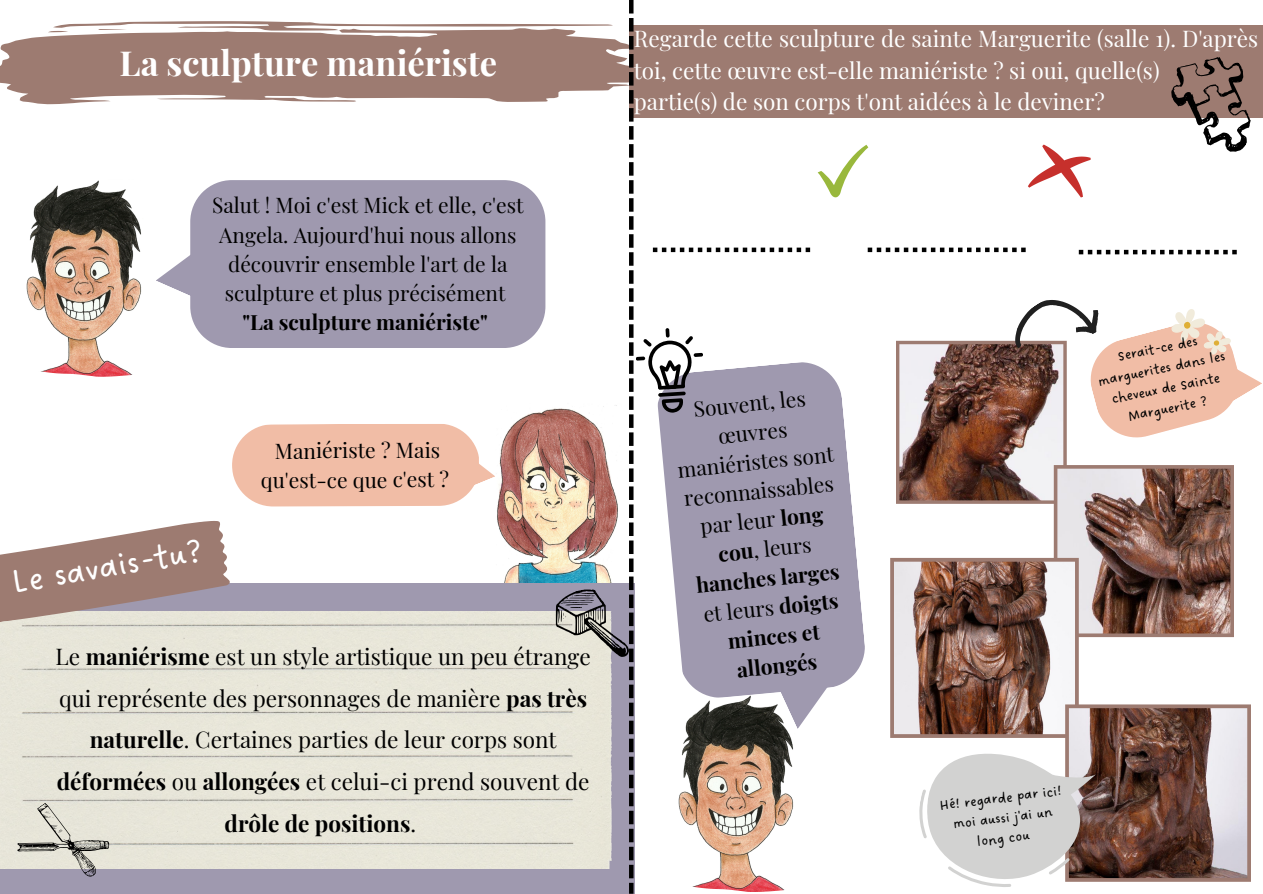
<style>
.page{position:relative;width:1263px;height:894px;background:#fff}
.page>*{position:absolute;margin:0;border:0;box-sizing:border-box;transform-origin:0 0}
.t1{font:36px "DO Sans Regular";color:#fff}
.t2{font:700 34.5px "Playfair Display";color:#fff}
.t3{font:22.5px/41.5px "Playfair Display";color:#000;text-align:center}
.t4{font:22.5px/31.5px "Playfair Display";color:#fff}
.t5{font:21px/29.2px "Playfair Display";color:#000;text-align:center}
.t6{font:700 21px "Playfair Display";color:#000}
.t7{font:15px/20.2px "DO Sans Regular";color:#000;text-align:center}
.s1{font-weight:700}
</style>
<div class="page">
<img style="left:26px;top:180px;width:116px;height:196px">
<img style="left:497px;top:396px;width:138px;height:206px">
<div style="left:190px;top:180px;width:355px;height:167px;background:#9f99af"></div>
<svg style="left:156px;top:244px;width:55px;height:61px"></svg>
<svg style="left:232px;top:424px;width:263px;height:82px;background:#f2c4b0"></svg>
<div style="left:0;top:583px;width:634px;height:310px;background:#9f99af"></div>
<div style="left:0;top:611px;width:620px;height:257px;background:#e8e6d9"></div>
<svg style="left:0;top:521px;width:232px;height:102px"></svg>
<svg style="left:0;top:21px;width:645px;height:83px;fill:#9d7b71"></svg>
<svg style="left:556px;top:589px;width:73px;height:67px"></svg>
<svg style="left:15px;top:799px;width:95px;height:78px;background:#c9c7c0"></svg>
<div style="left:629px;top:26px;width:634px;height:91px;background:#9d7b71"></div>
<svg style="left:1151px;top:57px;width:112px;height:95px"></svg>
<svg style="left:818px;top:145px;width:50px;height:52px"></svg>
<svg style="left:1028px;top:144px;width:63px;height:53px"></svg>
<img style="left:678px;top:698px;width:116px;height:193px">
<svg style="left:772px;top:698px;width:48px;height:31px"></svg>
<svg style="left:658px;top:362px;width:207px;height:336px;background:#aca7ba"></svg>
<div style="left:665px;top:328px;width:5px;height:9px;background:#000;border-radius:2px"></div>
<svg style="left:636px;top:336px;width:67px;height:77px"></svg>
<svg style="left:653px;top:247px;width:157px;height:5px"></svg>
<svg style="left:868px;top:247px;width:158px;height:5px"></svg>
<svg style="left:1079px;top:250px;width:158px;height:4px"></svg>
<svg style="left:890px;top:300px;width:372px;height:587px"></svg>
<hr style="left:629px;top:0;width:4px;height:14px;background:#000">
<hr style="left:629px;top:18px;width:4px;height:14px;background:#000">
<hr style="left:629px;top:36px;width:4px;height:14px;background:#000">
<hr style="left:629px;top:54px;width:4px;height:14px;background:#000">
<hr style="left:629px;top:72px;width:4px;height:14px;background:#000">
<hr style="left:629px;top:90px;width:4px;height:14px;background:#000">
<hr style="left:629px;top:108px;width:4px;height:14px;background:#000">
<hr style="left:629px;top:126px;width:4px;height:14px;background:#000">
<hr style="left:629px;top:144px;width:4px;height:14px;background:#000">
<hr style="left:629px;top:162px;width:4px;height:14px;background:#000">
<hr style="left:629px;top:180px;width:4px;height:14px;background:#000">
<hr style="left:629px;top:198px;width:4px;height:14px;background:#000">
<hr style="left:629px;top:216px;width:4px;height:14px;background:#000">
<hr style="left:629px;top:234px;width:4px;height:14px;background:#000">
<hr style="left:629px;top:252px;width:4px;height:14px;background:#000">
<hr style="left:629px;top:270px;width:4px;height:14px;background:#000">
<hr style="left:629px;top:288px;width:4px;height:14px;background:#000">
<hr style="left:629px;top:306px;width:4px;height:14px;background:#000">
<hr style="left:629px;top:324px;width:4px;height:14px;background:#000">
<hr style="left:629px;top:342px;width:4px;height:14px;background:#000">
<hr style="left:629px;top:360px;width:4px;height:14px;background:#000">
<hr style="left:629px;top:378px;width:4px;height:14px;background:#000">
<hr style="left:629px;top:396px;width:4px;height:14px;background:#000">
<hr style="left:629px;top:414px;width:4px;height:14px;background:#000">
<hr style="left:629px;top:432px;width:4px;height:14px;background:#000">
<hr style="left:629px;top:450px;width:4px;height:14px;background:#000">
<hr style="left:629px;top:468px;width:4px;height:14px;background:#000">
<hr style="left:629px;top:486px;width:4px;height:14px;background:#000">
<hr style="left:629px;top:504px;width:4px;height:14px;background:#000">
<hr style="left:629px;top:522px;width:4px;height:14px;background:#000">
<hr style="left:629px;top:540px;width:4px;height:14px;background:#000">
<hr style="left:629px;top:558px;width:4px;height:14px;background:#000">
<hr style="left:629px;top:576px;width:4px;height:14px;background:#000">
<hr style="left:629px;top:594px;width:4px;height:14px;background:#000">
<hr style="left:629px;top:612px;width:4px;height:14px;background:#000">
<hr style="left:629px;top:630px;width:4px;height:14px;background:#000">
<hr style="left:629px;top:648px;width:4px;height:14px;background:#000">
<hr style="left:629px;top:666px;width:4px;height:14px;background:#000">
<hr style="left:629px;top:684px;width:4px;height:14px;background:#000">
<hr style="left:629px;top:702px;width:4px;height:14px;background:#000">
<hr style="left:629px;top:720px;width:4px;height:14px;background:#000">
<hr style="left:629px;top:738px;width:4px;height:14px;background:#000">
<hr style="left:629px;top:756px;width:4px;height:14px;background:#000">
<hr style="left:629px;top:774px;width:4px;height:14px;background:#000">
<hr style="left:629px;top:792px;width:4px;height:14px;background:#000">
<hr style="left:629px;top:810px;width:4px;height:14px;background:#000">
<hr style="left:629px;top:828px;width:4px;height:14px;background:#000">
<hr style="left:629px;top:846px;width:4px;height:14px;background:#000">
<hr style="left:629px;top:864px;width:4px;height:14px;background:#000">
<hr style="left:629px;top:882px;width:4px;height:11px;background:#000">
<h2 class="t2" style="left:120px;top:39px;width:379px">La sculpture maniériste</h2>
<p class="t5" style="left:212px;top:190px;width:313px">Salut ! Moi c'est Mick et elle, c'est<br>Angela. Aujourd'hui nous allons découvrir ensemble l'art de la sculpture et plus précisément</p>
<p class="t6" style="left:243px;top:307px;width:247px">"La sculpture maniériste"</p>
<h1 class="t1" style="left:6px;top:562px;width:196px;rotate:-10deg">Le savais-tu?</h1>
<p class="t5" style="left:261px;top:435px;width:190px">Maniériste ? Mais qu'est-ce que c'est ?</p>
<p class="t3" style="left:56px;top:634px;width:537px">Le <span class="s1">maniérisme</span> est un style artistique un peu étrange qui représente des personnages de manière <span class="s1">pas très naturelle</span>. Certaines parties de leur corps sont <span class="s1">déformées</span> ou <span class="s1">allongées</span> et celui-ci prend souvent de <span class="s1">drôle de positions</span>.</p>
<p class="t4" style="left:634px;top:22px;width:626px">Regarde cette sculpture de sainte Marguerite (salle 1). D'après toi, cette œuvre est-elle maniériste ? si oui, quelle(s)<br>partie(s) de son corps t'ont aidées à le deviner?</p>
<p class="t5" style="left:670px;top:396px;width:158px;rotate:-6deg">Souvent, les œuvres maniéristes sont reconnaissables par leur <span class="s1">long cou</span>, leurs <span class="s1">hanches larges </span>et leurs <span class="s1">doigts minces et allongés</span></p>
<p class="t7" style="left:1093px;top:351px;width:131px;rotate:-11deg">Serait-ce des marguerites dans les cheveux de Sainte<br>Marguerite ?</p>
<p class="t7" style="left:939px;top:795px;width:124px;rotate:-7deg">Hé! regarde par ici! moi aussi j'ai un long cou</p>
</div>
